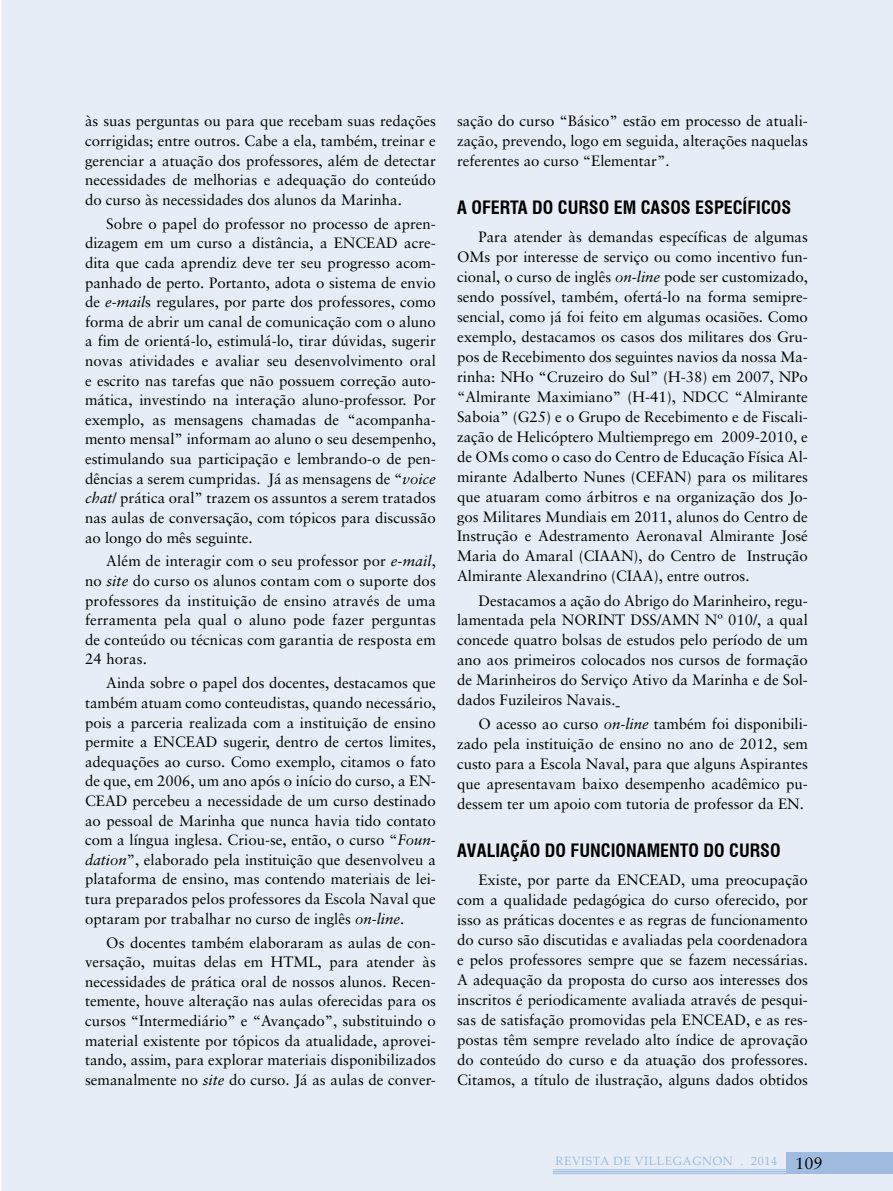
<style>
.page{position:relative;width:893px;height:1191px;background:#fff}
.page>*{position:absolute;margin:0;border:0;box-sizing:border-box;transform-origin:0 0}
.t1{font:700 condensed 18px "Swiss 721 BT";color:#000}
.t2{font:15px/19.6px "Sabon";color:#000;text-align:justify}
.t3{font:12px "Palatino Linotype";letter-spacing:.05em;color:#9fbbe0}
.s1{font-style:italic}
.s2{font-family:"Sabon";font-size:16.5px;color:#000}
</style>
<div class="page">
<div style="left:2px;top:0;width:891px;height:1191px;background:#e6edf6"></div>
<div style="left:787px;top:1152px;width:106px;height:22px;background:#9fbbe0"></div>
<hr style="left:553px;top:1169px;width:234px;height:1px;background:#9fbbe0">
<hr style="left:553px;top:1171px;width:234px;height:1px;background:#9fbbe0">
<hr style="left:553px;top:1173px;width:234px;height:1px;background:#9fbbe0">
<p class="t2" style="left:85px;top:111px;width:352px">às suas perguntas ou para que recebam suas redações corrigidas; entre outros. Cabe a ela, também, treinar e gerenciar a atuação dos professores, além de detectar necessidades de melhorias e adequação do conteúdo do curso às necessidades dos alunos da Marinha.</p>
<p class="t2" style="left:85px;top:213px;width:352px;text-indent:21px">Sobre o papel do professor no processo de apren&shy;dizagem em um curso a distância, a ENCEAD acre&shy;dita que cada aprendiz deve ter seu progresso acom&shy;panhado de perto. Portanto, adota o sistema de envio de <span class="s1">e-mail</span>s regulares, por parte dos professores, como forma de abrir um canal de comunicação com o aluno a fim de orientá-lo, estimulá-lo, tirar dúvidas, sugerir novas atividades e avaliar seu desenvolvimento oral e escrito nas tarefas que não possuem correção auto&shy;mática, investindo na interação aluno-professor. Por exemplo, as mensagens chamadas de “acompanha&shy;mento mensal” informam ao aluno o seu desempenho, estimulando sua participação e lembrando-o de pen&shy;dências a serem cumpridas. Já as mensagens de “<span class="s1">voice chat</span>/ prática oral” trazem os assuntos a serem tratados nas aulas de conversação, com tópicos para discussão ao longo do mês seguinte.</p>
<p class="t2" style="left:85px;top:551px;width:352px;text-indent:21px">Além de interagir com o seu professor por <span class="s1">e-mail</span>, no <span class="s1">site</span> do curso os alunos contam com o suporte dos professores da instituição de ensino através de uma ferramenta pela qual o aluno pode fazer perguntas de conteúdo ou técnicas com garantia de resposta em 24 horas.</p>
<p class="t2" style="left:85px;top:673px;width:352px;text-indent:21px">Ainda sobre o papel dos docentes, destacamos que também atuam como conteudistas, quando necessário, pois a parceria realizada com a instituição de ensino permite a ENCEAD sugerir, dentro de certos limites, adequações ao curso. Como exemplo, citamos o fato de que, em 2006, um ano após o início do curso, a EN-CEAD percebeu a necessidade de um curso destinado ao pessoal de Marinha que nunca havia tido contato com a língua inglesa. Criou-se, então, o curso “<span class="s1">Foun&shy;dation</span>”, elaborado pela instituição que desenvolveu a plataforma de ensino, mas contendo materiais de lei&shy;tura preparados pelos professores da Escola Naval que optaram por trabalhar no curso de inglês <span class="s1">on-line</span>.</p>
<p class="t2" style="left:85px;top:932px;width:352px;text-indent:21px">Os docentes também elaboraram as aulas de con&shy;versação, muitas delas em HTML, para atender às necessidades de prática oral de nossos alunos. Recen&shy;temente, houve alteração nas aulas oferecidas para os cursos “Intermediário” e “Avançado”, substituindo o material existente por tópicos da atualidade, aprovei&shy;tando, assim, para explorar materiais disponibilizados semanalmente no <span class="s1">site</span> do curso. Já as aulas de conver-</p>
<p class="t2" style="left:457px;top:111px;width:352px">sação do curso “Básico” estão em processo de atuali&shy;zação, prevendo, logo em seguida, alterações naquelas referentes ao curso “Elementar”.</p>
<p class="t1" style="left:457px;top:196px;width:336px">A OFERTA DO CURSO EM CASOS ESPECÍFICOS</p>
<p class="t2" style="left:457px;top:227px;width:352px;text-indent:21px">Para atender às demandas específicas de algumas OMs por interesse de serviço ou como incentivo fun&shy;cional, o curso de inglês <span class="s1">on-line</span> pode ser customizado, sendo possível, também, ofertá-lo na forma semipre&shy;sencial, como já foi feito em algumas ocasiões. Como exemplo, destacamos os casos dos militares dos Gru&shy;pos de Recebimento dos seguintes navios da nossa Ma&shy;rinha: NHo “Cruzeiro do Sul” (H-38) em 2007, NPo “Almirante Maximiano” (H-41), NDCC “Almirante Saboia” (G25) e o Grupo de Recebimento e de Fiscali&shy;zação de Helicóptero Multiemprego em 2009-2010, e de OMs como o caso do Centro de Educação Física Al&shy;mirante Adalberto Nunes (CEFAN) para os militares que atuaram como árbitros e na organização dos Jo&shy;gos Militares Mundiais em 2011, alunos do Centro de Instrução e Adestramento Aeronaval Almirante José Maria do Amaral (CIAAN), do Centro de Instrução Almirante Alexandrino (CIAA), entre outros.</p>
<p class="t2" style="left:457px;top:590px;width:352px;text-indent:21px">Destacamos a ação do Abrigo do Marinheiro, regu&shy;lamentada pela NORINT DSS/AMN Nº 010/, a qual concede quatro bolsas de estudos pelo período de um ano aos primeiros colocados nos cursos de formação de Marinheiros do Serviço Ativo da Marinha e de Sol&shy;dados Fuzileiros Navais.</p>
<p class="t2" style="left:457px;top:714px;width:352px;text-indent:21px">O acesso ao curso <span class="s1">on-line</span> também foi disponibili&shy;zado pela instituição de ensino no ano de 2012, sem custo para a Escola Naval, para que alguns Aspirantes que apresentavam baixo desempenho acadêmico pu&shy;dessem ter um apoio com tutoria de professor da EN.</p>
<p class="t1" style="left:457px;top:839px;width:325px">AVALIAÇÃO DO FUNCIONAMENTO DO CURSO</p>
<p class="t2" style="left:457px;top:870px;width:352px;text-indent:21px">Existe, por parte da ENCEAD, uma preocupação com a qualidade pedagógica do curso oferecido, por isso as práticas docentes e as regras de funcionamento do curso são discutidas e avaliadas pela coordenadora e pelos professores sempre que se fazem necessárias.<br>A adequação da proposta do curso aos interesses dos inscritos é periodicamente avaliada através de pesqui&shy;sas de satisfação promovidas pela ENCEAD, e as res&shy;postas têm sempre revelado alto índice de aprovação do conteúdo do curso e da atuação dos professores.<br>Citamos, a título de ilustração, alguns dados obtidos</p>
<p class="t3" style="left:555px;top:1152px;width:269px">REVISTA DE VILLEGAGNON . 2014 <span class="s2">109</span></p>
</div>
